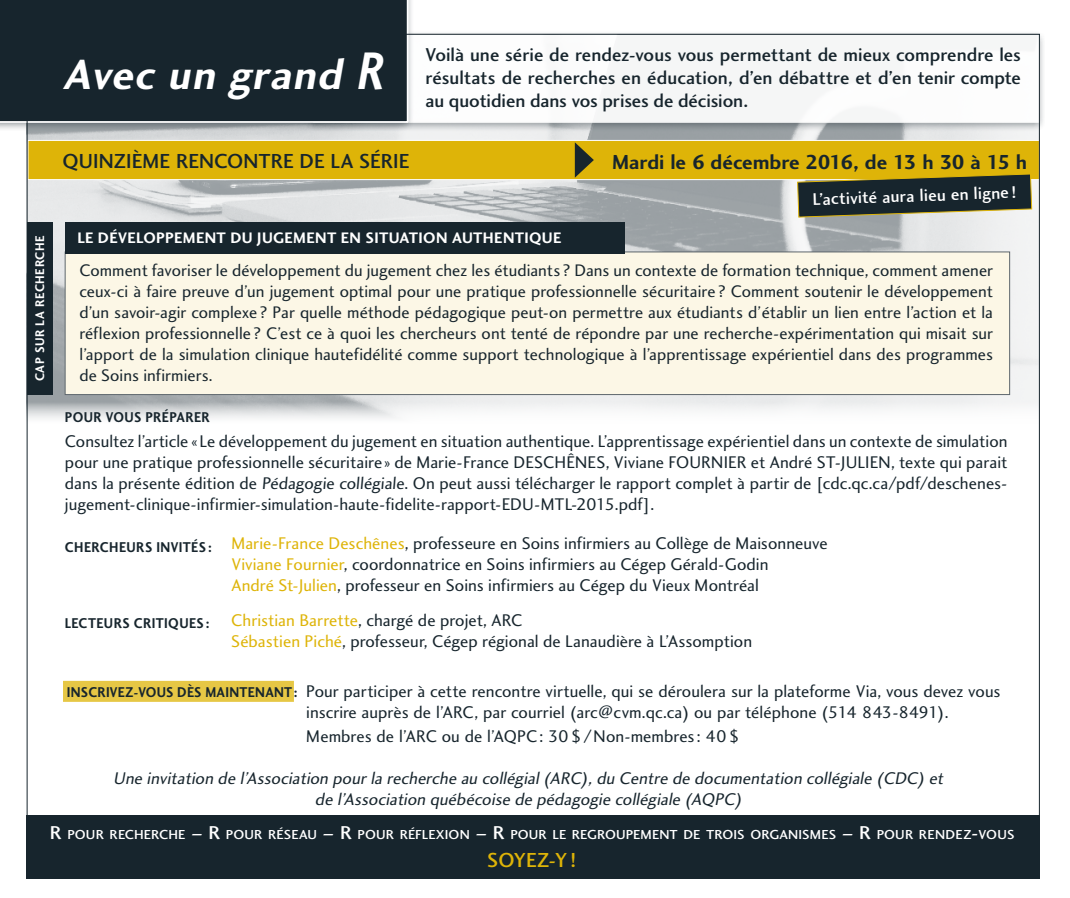
<style>
.page{position:relative;width:1070px;height:898px;background:#fff}
.page>*{position:absolute;margin:0;border:0;box-sizing:border-box;transform-origin:0 0}
.t1{font:italic 43.75px "Charlotte Sans Bold Plain";color:#fff}
.t2{font:21px "Charlotte Sans Bold Plain";color:#17252d}
.t3{font:21px "Charlotte Sans Medium Plain";letter-spacing:.005em;color:#17252d}
.t4{font:21px "Charlotte Sans Medium Plain";color:#deb408}
.t5{font:19.25px/23.1px "Charlotte Sans Medium Plain";letter-spacing:-.005em;color:#17252d;text-align:justify}
.t6{font:17.5px/21px "Charlotte Sans Book Plain";letter-spacing:.005em;color:#17252d}
.t7{font:italic 17.5px/21px "Charlotte Sans Book Plain";color:#17252d;text-align:center}
.t8{font:17.5px "Charlotte Sans Medium Plain";color:#fff}
.t9{font:17.32px/21px "Charlotte Sans Book Plain";letter-spacing:.005em;color:#17252d;text-align:justify}
.t10{font:15.75px "Charlotte Sans Bold Plain";letter-spacing:.02em;color:#fff}
.t11{font:14.7px "Charlotte Sans Bold Plain";letter-spacing:.03em;color:#17252d;scale:.92 1}
.t12{font:13.47px "Charlotte Sans Medium Plain";letter-spacing:.01em;color:#fff;scale:1.05 1}
.t13{font:12.95px "Charlotte Sans Bold Plain";letter-spacing:.045em;color:#fff;scale:.95 1}
.s1{font-size:54.6px}
.s2{color:#deb408}
.s3{font-family:"Charlotte Sans Bold Plain";font-size:14.7px}
.s4{font-size:19.25px}
.s5{font-style:inherit}
</style>
<div class="page">
<img style="left:29px;top:132px;width:1009px;height:287px">
<div style="left:63px;top:680px;width:231px;height:21px;background:#e6c745"></div>
<div style="left:304px;top:30px;width:741px;height:102px;background:#17252d;opacity:.45"></div>
<div style="left:313px;top:35px;width:727px;height:88px;background:#fff;border:2px solid #fff"></div>
<div style="left:28px;top:140px;width:1012px;height:40px;background:#deb408;border:1px solid #fff"></div>
<div style="left:0;top:0;width:415px;height:132px;background:#17252d;opacity:.45"></div>
<div style="left:0;top:0;width:408px;height:123px;background:#17252d"></div>
<svg style="left:575px;top:142px;width:19px;height:36px"></svg>
<div style="left:65px;top:252px;width:945px;height:142px;background:#fcf7e6"></div>
<div style="left:65px;top:252px;width:945px;height:143px;border:1px solid #5d666c"></div>
<div style="left:65px;top:222px;width:559px;height:31px;background:#17252d"></div>
<div style="left:27px;top:222px;width:26px;height:173px;background:#17252d"></div>
<div style="left:27px;top:815px;width:1013px;height:63px;background:#17252d"></div>
<svg style="left:797px;top:174px;width:235px;height:43px;background:#424839"></svg>
<p class="t13" style="left:32px;top:381px;width:155px;rotate:-90deg">CAP SUR LA RECHERCHE</p>
<h1 class="t1" style="left:63px;top:49px;width:365px">Avecungrand<span class="s1">R</span></h1>
<p class="t3" style="left:63px;top:148px;width:348px">QUINZIÈME RENCONTRE DE LA SÉRIE</p>
<p class="t5" style="left:425px;top:43px;width:597px">Voilà une série de rendez-vous vous permettant de mieux comprendre les résultats de recherches en éducation, d’en débattre et d’en tenir compte au quotidien dans vos prises de décision.</p>
<p class="t2" style="left:612px;top:149px;width:417px">Mardi le 6 décembre 2016, de 13 h 30 à 15 h</p>
<p class="t8" style="left:812px;top:189px;width:205px;rotate:-2deg">L’activité aura lieu en ligne !</p>
<p class="t10" style="left:78px;top:228px;width:485px">LE DÉVELOPPEMENT DU JUGEMENT EN SITUATION AUTHENTIQUE</p>
<p class="t9" style="left:79px;top:259px;width:915px">Comment favoriser le développement du jugement chez les étudiants ? Dans un contexte de formation technique, comment amener ceux-ci à faire preuve d’un jugement optimal pour une pratique professionnelle sécuritaire ? Comment soutenir le développement d’un savoir-agir complexe ? Par quelle méthode pédagogique peut-on permettre aux étudiants d’établir un lien entre l’action et la réflexion professionnelle ? C’est ce à quoi les chercheurs ont tenté de répondre par une recherche-expérimentation qui misait sur l’apport de la simulation clinique hautefidélité comme support technologique à l’apprentissage expérientiel dans des programmes de Soins infirmiers.</p>
<p class="t11" style="left:65px;top:408px;width:159px">POUR VOUS PRÉPARER</p>
<p class="t6" style="left:65px;top:430px;width:944px;text-align:justify">Consultez l’article « Le développement du jugement en situation authentique. L’apprentissage expérientiel dans un contexte de simulation pour une pratique professionnelle sécuritaire » de Marie-France DESCHÊNES, Viviane FOURNIER et André ST-JULIEN, texte qui parait dans la présente édition de Pédagogiecollégiale. On peut aussi télécharger le rapport complet à partir de [cdc.qc.ca/pdf/deschenes&shy;jugement-clinique-infirmier-simulation-haute-fidelite-rapport-EDU-MTL-2015.pdf].</p>
<p class="t6" style="left:231px;top:532px;width:598px"><span class="s2">Marie-France Deschênes</span>, professeure en Soins infirmiers au Collège de Maisonneuve<br><span class="s2">Viviane Fournier</span>, coordonnatrice en Soins infirmiers au Cégep Gérald-Godin<br><span class="s2">André St-Julien</span>, professeur en Soins infirmiers au Cégep du Vieux Montréal</p>
<p class="t11" style="left:65px;top:538px;width:161px">CHERCHEURS INVITÉS :</p>
<p class="t11" style="left:65px;top:614px;width:159px">LECTEURS CRITIQUES :</p>
<p class="t6" style="left:231px;top:609px;width:522px"><span class="s2">Christian Barrette</span>, chargé de projet, ARC<br><span class="s2">Sébastien Piché</span>, professeur, Cégep régional de Lanaudière à L’Assomption</p>
<p class="t6" style="left:306px;top:680px;width:696px;text-indent:-239px"><span class="s3">INSCRIVEZ-VOUS DÈS MAINTENANT:</span> Pour participer à cette rencontre virtuelle, qui se déroulera sur la plateforme Via, vous devez vous inscrire auprès de l’ARC, par courriel (arc@cvm.qc.ca) ou par téléphone (514 843-8491).</p>
<p class="t6" style="left:306px;top:725px;width:435px">Membres de l’ARC ou de l’AQPC: 30$/Non-membres : 40$</p>
<p class="t7" style="left:113px;top:767px;width:847px">Uneinvitationdel’Associationpourlarechercheaucollégial(ARC),duCentrededocumentationcollégiale(CDC)et del’Associationquébécoisedepédagogiecollégiale(AQPC)</p>
<p class="t12" style="left:50px;top:826px;width:920px"><span class="s4">R</span> POUR RECHERCHE <span class="s4">–</span> <span class="s4">R</span> POUR RÉSEAU <span class="s4">–</span> <span class="s4">R</span> POUR RÉFLEXION <span class="s4">–</span> <span class="s4">R</span> POUR LE REGROUPEMENT DE TROIS ORGANISMES <span class="s4">–</span> <span class="s4">R</span> POUR RENDEZ<span class="s4">-</span>VOUS</p>
<p class="t4" style="left:487px;top:847px;width:91px"><span class="s5">S</span>OYEZ-Y !</p>
</div>
